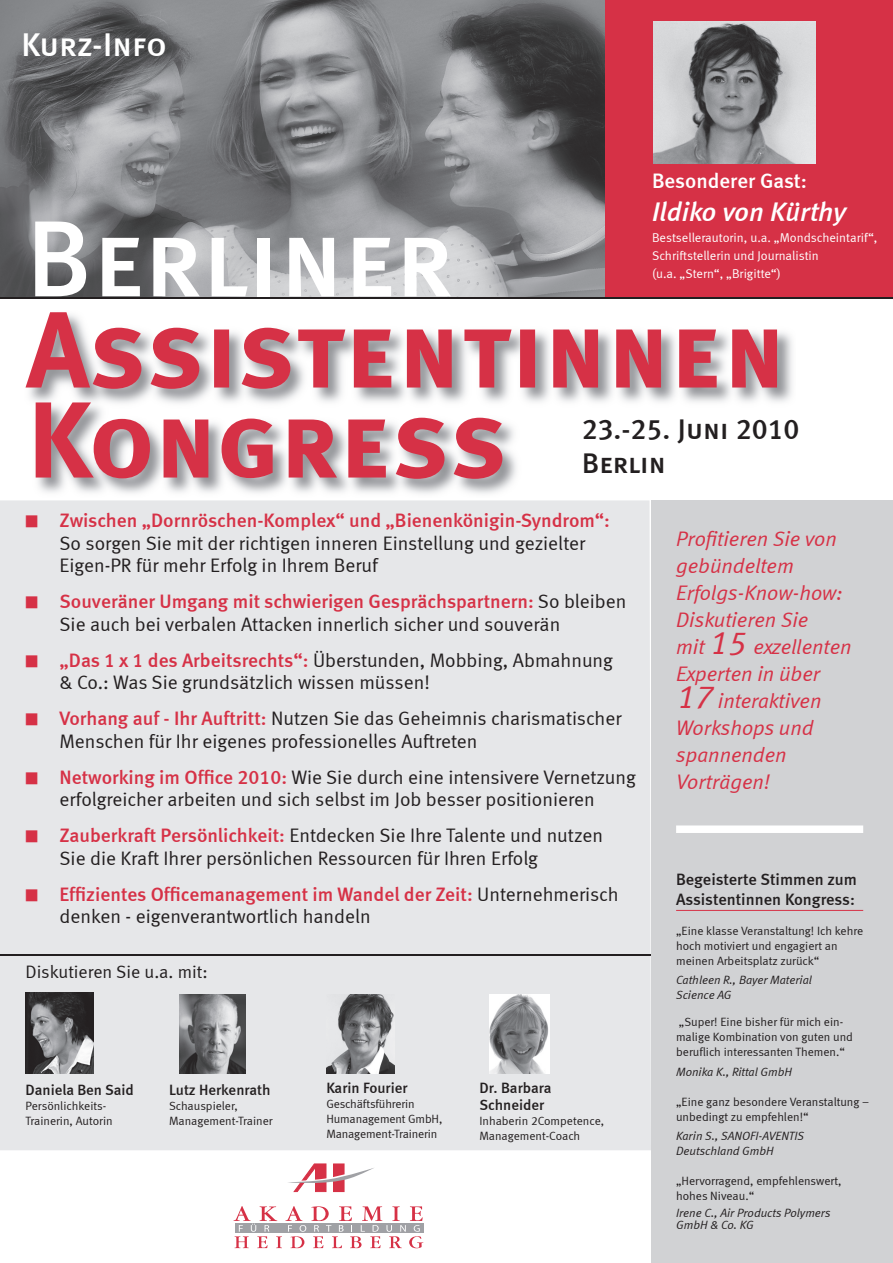
<style>
.page{position:relative;width:893px;height:1263px;background:#fff}
.page>*{position:absolute;margin:0;border:0;box-sizing:border-box;transform-origin:0 0}
.t1{font:108px "Meta Medium LF Caps";color:#fff}
.t2{font:33px "Meta Medium LF Caps";color:#fff}
.t3{font:28.5px/34.2px "Meta Medium LF Caps";color:#231f20}
.t4{font:italic 27px "Meta Medium LF";color:#fff}
.t5{font:italic 21px/27px "Meta Normal LF";color:#d63146}
.t6{font:21px "Meta Medium LF";letter-spacing:-.005em;color:#fff}
.t7{font:19.5px/22.5px "Meta Normal LF";color:#231f20}
.t8{font:19.5px "Meta Medium LF";color:#d63146}
.t9{font:18px "Meta Normal LF";color:#231f20}
.t10{font:16.5px/19.5px "Meta Medium LF";color:#231f20}
.t11{font:15px/16.5px "Meta Medium LF";color:#231f20}
.t12{font:12.75px/18px "Meta Normal LF";color:#fff}
.t13{font:12px/15px "Meta Normal LF";color:#231f20}
.t14{font:italic 12px/15px "Meta Normal LF";color:#231f20}
.s1{font-family:"Meta Normal LF";color:#231f20}
.s2{color:#d63146}
.s3{font-family:"Meta Medium LF";color:#d63146}
.s4{font-size:33px}
</style>
<div class="page">
<img style="left:0;top:0;width:605px;height:298px">
<div style="left:605px;top:0;width:288px;height:298px;background:#d63146"></div>
<img style="left:25px;top:330px;width:767px;height:164px">
<svg style="left:26px;top:312px;width:751px;height:77px"></svg>
<svg style="left:36px;top:402px;width:466px;height:77px"></svg>
<div style="left:0;top:500px;width:651px;height:650px;background:#e6e7e9"></div>
<svg style="left:288px;top:1164px;width:86px;height:28px"></svg>
<div style="left:235px;top:1223px;width:189px;height:10px;background:#a0a1a5"></div>
<svg style="left:234px;top:1206px;width:189px;height:42px"></svg>
<img style="left:653px;top:21px;width:162px;height:142px">
<div style="left:651px;top:500px;width:242px;height:763px;background:#d1d2d4"></div>
<hr style="left:676px;top:910px;width:187px;height:1px;background:#d63146">
<hr style="left:0;top:298px;width:893px;height:1px;background:#231f20">
<div style="left:676px;top:825px;width:187px;height:8px;background:#fff"></div>
<div style="left:26px;top:961px;width:230px;height:28px;background:#e6e7e9"></div>
<img style="left:489px;top:994px;width:61px;height:79px">
<img style="left:326px;top:995px;width:69px;height:78px">
<img style="left:26px;top:992px;width:67px;height:81px">
<img style="left:180px;top:994px;width:66px;height:79px">
<hr style="left:0;top:955px;width:651px;height:1px;background:#231f20">
<h2 class="t2" style="left:21px;top:26px;width:147px">Kurz-Info</h2>
<h1 class="t1" style="left:26px;top:196px;width:429px">Berliner</h1>
<p class="t6" style="left:652px;top:169px;width:156px">Besonderer Gast:</p>
<h3 class="t4" style="left:652px;top:196px;width:196px">Ildiko von Kürthy</h3>
<p class="t12" style="left:652px;top:229px;width:227px">Bestsellerautorin, u.a. „Mondscheintarif“,<br>Schriftstellerin und Journalistin<br>(u.a. „Stern“, „Brigitte“)</p>
<h3 class="t3" style="left:582px;top:412px;width:219px">23.-25. Juni 2010<br>Berlin</h3>
<p class="t8" style="left:26px;top:509px;width:586px">■ Zwischen „Dornröschen-Komplex“ und „Bienenkönigin-Syndrom“:</p>
<p class="t7" style="left:60px;top:532px;width:527px">So sorgen Sie mit der richtigen inneren Einstellung und gezielter<br>Eigen-PR für mehr Erfolg in Ihrem Beruf</p>
<p class="t8" style="left:26px;top:590px;width:602px">■ Souveräner Umgang mit schwierigen Gesprächspartnern: <span class="s1">So bleiben</span></p>
<p class="t7" style="left:60px;top:613px;width:502px">Sie auch bei verbalen Attacken innerlich sicher und souverän</p>
<p class="t7" style="left:60px;top:649px;width:555px;text-indent:-34px"><span class="s2">■</span> <span class="s3">„Das 1 x 1 des Arbeitsrechts“:</span> Überstunden, Mobbing, Abmahnung &amp; Co.: Was Sie grundsätzlich wissen müssen!</p>
<p class="t7" style="left:60px;top:707px;width:563px;text-indent:-34px"><span class="s2">■</span> <span class="s3">Vorhang auf - Ihr Auftritt:</span> Nutzen Sie das Geheimnis charismatischer<br>Menschen für Ihr eigenes professionelles Auftreten</p>
<p class="t7" style="left:26px;top:766px;width:612px;text-align:center"><span class="s2">■</span> <span class="s3">Networking im Office 2010:</span> Wie Sie durch eine intensivere Vernetzung erfolgreicher arbeiten und sich selbst im Job besser positionieren</p>
<p class="t7" style="left:60px;top:824px;width:545px;text-indent:-34px"><span class="s2">■</span> <span class="s3">Zauberkraft Persönlichkeit:</span> Entdecken Sie Ihre Talente und nutzen<br>Sie die Kraft Ihrer persönlichen Ressourcen für Ihren Erfolg</p>
<p class="t8" style="left:26px;top:883px;width:595px">■ Effizientes Officemanagement im Wandel der Zeit: <span class="s1">Unternehmerisch</span></p>
<p class="t7" style="left:60px;top:905px;width:313px">denken - eigenverantwortlich handeln</p>
<p class="t9" style="left:26px;top:961px;width:184px">Diskutieren Sie u.a. mit:</p>
<p class="t11" style="left:26px;top:1081px;width:110px">Daniela Ben Said</p>
<p class="t13" style="left:26px;top:1098px;width:89px">Persönlichkeits-<br>Trainerin, Autorin</p>
<p class="t11" style="left:169px;top:1081px;width:103px">Lutz Herkenrath</p>
<p class="t13" style="left:169px;top:1098px;width:105px">Schauspieler,<br>Management-Trainer</p>
<p class="t11" style="left:326px;top:1079px;width:83px">Karin Fourier</p>
<p class="t13" style="left:326px;top:1096px;width:118px">Geschäftsführerin<br>Humanagement GmbH,<br>Management-Trainerin</p>
<p class="t11" style="left:479px;top:1079px;width:74px">Dr. Barbara<br>Schneider</p>
<p class="t13" style="left:479px;top:1113px;width:126px">Inhaberin 2Competence,<br>Management-Coach</p>
<p class="t5" style="left:676px;top:525px;width:177px">Profitieren Sie von gebündeltem<br>Erfolgs-Know-how:<br>Diskutieren Sie<br>mit <span class="s4">15</span> exzellenten<br>Experten in über<br><span class="s4">17</span> interaktiven<br>Workshops und spannenden<br>Vorträgen!</p>
<p class="t10" style="left:676px;top:869px;width:182px">Begeisterte Stimmen zum<br>Assistentinnen Kongress:</p>
<p class="t13" style="left:676px;top:923px;width:189px">„Eine klasse Veranstaltung! Ich kehre hoch motiviert und engagiert an meinen Arbeitsplatz zurück“</p>
<p class="t14" style="left:676px;top:972px;width:137px">Cathleen R., Bayer Material<br>Science AG</p>
<p class="t13" style="left:676px;top:1014px;width:178px">„Super! Eine bisher für mich ein&shy;malige Kombination von guten und beruflich interessanten Themen.“</p>
<p class="t14" style="left:676px;top:1064px;width:118px">Monika K., Rittal GmbH</p>
<p class="t13" style="left:676px;top:1094px;width:195px">„Eine ganz besondere Veranstaltung − unbedingt zu empfehlen!“</p>
<p class="t14" style="left:676px;top:1128px;width:129px">Karin S., SANOFI-AVENTIS<br>Deutschland GmbH</p>
<p class="t13" style="left:676px;top:1173px;width:167px">„Hervorragend, empfehlenswert, hohes Niveau.“</p>
<p class="t14" style="left:676px;top:1206px;width:156px;line-height:12px">Irene C., Air Products Polymers<br>GmbH &amp; Co. KG</p>
</div>
